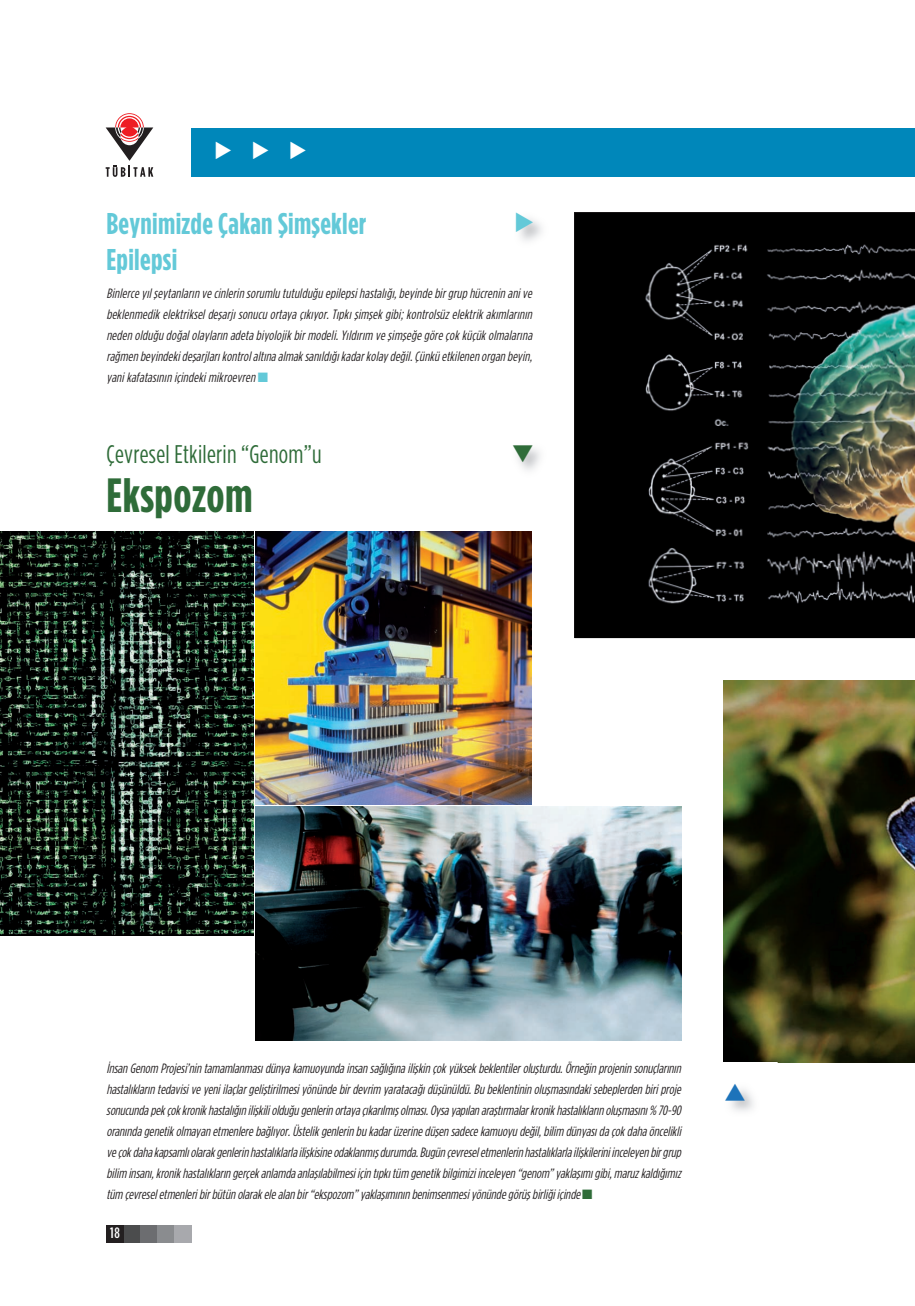
<style>
.page{position:relative;width:915px;height:1306px;background:#fff}
.page>*{position:absolute;margin:0;border:0;box-sizing:border-box;transform-origin:0 0}
.t1{font:48px "Gotham Condensed TRUN Bold";letter-spacing:.01em;color:#2f6c39}
.t2{font:30px/36px "Gotham Condensed TRUN Bold";letter-spacing:.01em;color:#63c9d8}
.t3{font:25.5px "Gotham Condensed TRUN";letter-spacing:.01em;color:#2f6c39}
.t4{font:500 15px "Gotham Condensed TRUN";color:#fff}
.t5{font:italic 13.5px/21px "Gotham Condensed TRUN";letter-spacing:.005em;color:#231f20;text-align:justify}
.s1{color:#63c9d8}
.s2{color:#2f6c39}
</style>
<div class="page">
<svg style="left:106px;top:113px;width:47px;height:64px"></svg>
<div style="left:123px;top:1225px;width:17px;height:17px;background:#4b4c4d"></div>
<div style="left:140px;top:1225px;width:17px;height:17px;background:#6c6d70"></div>
<div style="left:157px;top:1225px;width:17px;height:17px;background:#8a8c8f"></div>
<div style="left:174px;top:1225px;width:17px;height:17px;background:#a8a9ad"></div>
<div style="left:106px;top:1225px;width:17px;height:17px;background:#231f20"></div>
<div style="left:191px;top:128px;width:723px;height:48px;background:#0087ba"></div>
<img style="left:574px;top:213px;width:340px;height:425px">
<img style="left:723px;top:680px;width:191px;height:382px">
<img style="left:723px;top:1061px;width:54px;height:1px">
<img style="left:0;top:531px;width:253px;height:404px">
<img style="left:255px;top:531px;width:276px;height:273px">
<img style="left:255px;top:806px;width:425px;height:234px">
<svg style="left:728px;top:1086px;width:16px;height:14px"></svg>
<svg style="left:514px;top:445px;width:18px;height:17px"></svg>
<svg style="left:517px;top:215px;width:16px;height:17px"></svg>
<h2 class="t2" style="left:106px;top:204px;width:261px">Beynimizde Çakan Şimşekler<br>Epilepsi</h2>
<p class="t5" style="left:106px;top:283px;width:430px">Binlerceyılşeytanların vecinlerin sorumlu tutulduğu epilepsihastalığı,beyindebirgrup hücrenin anive beklenmedikelektrikseldeşarjısonucu ortayaçıkıyor.Tıpkışimşekgibi;kontrolsüzelektrikakımlarının neden olduğu doğalolayların adetabiyolojikbirmodeli.Yıldırım veşimşeğegöreçokküçükolmalarına rağmenbeyindekideşarjlarıkontrolaltınaalmaksanıldığıkadarkolaydeğil.Çünküetkilenenorganbeyin, yanikafatasının içindekimikroevren <span class="s1">■</span></p>
<h3 class="t3" style="left:106px;top:440px;width:216px">Çevresel Etkilerin “Genom”u</h3>
<h1 class="t1" style="left:106px;top:468px;width:148px">Ekspozom</h1>
<p class="t5" style="left:106px;top:1057px;width:579px">İnsanGenom Projesi’nintamamlanmasıdünyakamuoyundainsansağlığınailişkinçokyüksekbeklentileroluşturdu.Örneğinprojeninsonuçlarının hastalıklarıntedavisiveyeniilaçlargeliştirilmesiyönündebirdevrim yaratacağıdüşünüldü.Bubeklentininoluşmasındakisebeplerdenbiriproje sonucundapekçokkronikhastalığınilişkiliolduğugenlerinortayaçıkarılmışolması.Oysayapılanaraştırmalarkronikhastalıklarınoluşmasını% 70-90 oranındagenetikolmayanetmenlerebağlıyor.Üstelikgenlerinbukadarüzerinedüşensadecekamuoyudeğil,bilim dünyasıdaçokdahaöncelikli veçokdahakapsamlıolarakgenlerinhastalıklarlailişkisineodaklanmışdurumda.Bugünçevreseletmenlerinhastalıklarlailişkileriniinceleyenbirgrup bilim insanı,kronikhastalıklarıngerçekanlamdaanlaşılabilmesiiçintıpkıtüm genetikbilgimiziinceleyen“genom”yaklaşımıgibi,maruzkaldığımız tüm çevreseletmenleribirbütünolarakelealanbir“ekspozom”yaklaşımınınbenimsenmesiyönündegörüşbirliğiiçinde<span class="s2">■</span></p>
<p class="t4" style="left:110px;top:1224px;width:11px">18</p>
</div>
